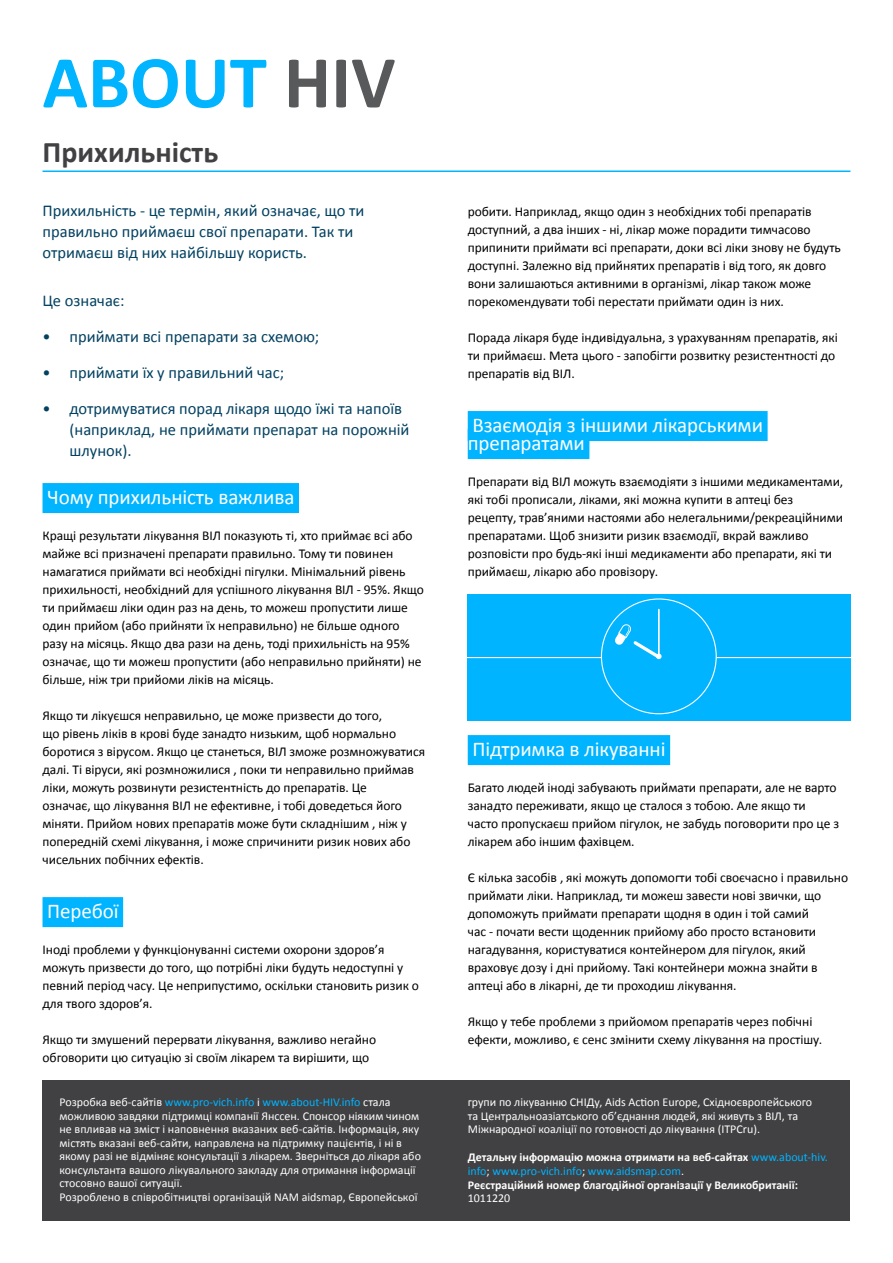
<style>
.page{position:relative;width:893px;height:1263px;background:#fff}
.page>*{position:absolute;margin:0;border:0;box-sizing:border-box;transform-origin:0 0}
.t1{font:700 75px "Calibri";color:#00b4ff}
.t2{font:700 30px "Calibri";color:#414042}
.t3{font:21px/18px "Calibri";letter-spacing:-.005em;color:#fff}
.t4{font:16.5px/21px "Calibri";color:#034161}
.t5{font:13.5px/18px "Calibri";letter-spacing:-.005em;color:#000}
.t6{font:12px/13.5px "Calibri";color:#fff}
.t7{font:700 12px/13.8px "Calibri";color:#fff}
.s1{color:#58595b}
.s2{color:#00b4ff}
.s3{font-weight:400;color:#00b4ff}
.s4{font-weight:400}
</style>
<div class="page">
<div style="left:43px;top:1080px;width:807px;height:140px;background:#414042"></div>
<hr style="left:43px;top:171px;width:807px;height:1px;background:#00b4ff">
<div style="left:43px;top:483px;width:256px;height:30px;background:#00b4ff"></div>
<div style="left:43px;top:897px;width:80px;height:30px;background:#00b4ff"></div>
<div style="left:468px;top:411px;width:300px;height:30px;background:#00b4ff"></div>
<div style="left:468px;top:429px;width:121px;height:30px;background:#00b4ff"></div>
<div style="left:468px;top:735px;width:202px;height:30px;background:#00b4ff"></div>
<div style="left:468px;top:594px;width:383px;height:127px;background:#00b4ff"></div>
<hr style="left:468px;top:657px;width:383px;height:1px;background:#fff">
<div style="left:601px;top:599px;width:115px;height:115px;background:#00b4ff;border-radius:50%"></div>
<hr style="left:658px;top:610px;width:2px;height:46px;background:#fff">
<svg style="left:615px;top:624px;width:47px;height:36px"></svg>
<h1 class="t1" style="left:43px;top:34px;width:354px">ABOUT <span class="s1">HIV</span></h1>
<h2 class="t2" style="left:43px;top:133px;width:177px">Прихильність</h2>
<p class="t4" style="left:43px;top:200px;width:323px">Прихильність - це термін, який означає, що ти правильно приймаєш свої препарати. Так ти отримаєш від них найбільшу користь.</p>
<p class="t4" style="left:43px;top:290px;width:84px">Це означає:</p>
<p class="t4" style="left:43px;top:326px;width:278px">• приймати всі препарати за схемою;</p>
<p class="t4" style="left:43px;top:362px;width:243px">• приймати їх у правильний час;</p>
<p class="t4" style="left:70px;top:398px;width:342px;text-indent:-27px">• дотримуватися порад лікаря щодо їжі та напоїв (наприклад, не приймати препарат на порожній шлунок).</p>
<h3 class="t3" style="left:47px;top:488px;width:249px">Чому прихильність важлива</h3>
<p class="t5" style="left:43px;top:527px;width:383px">Кращі результати лікування ВІЛ показують ті, хто приймає всі або майже всі призначені препарати правильно. Тому ти повинен намагатися приймати всі необхідні пігулки. Мінімальний рівень прихильності, необхідний для успішного лікування ВІЛ - 95%. Якщо ти приймаєш ліки один раз на день, то можеш пропустити лише один прийом (або прийняти їх неправильно) не більше одного разу на місяць. Якщо два рази на день, тоді прихильність на 95% означає, що ти можеш пропустити (або неправильно прийняти) не більше, ніж три прийоми ліків на місяць.</p>
<p class="t5" style="left:43px;top:707px;width:384px">Якщо ти лікуєшся неправильно, це може призвести до того,<br>що рівень ліків в крові буде занадто низьким, щоб нормально боротися з вірусом. Якщо це станеться, ВІЛ зможе розмножуватися далі. Ті віруси, які розмножилися , поки ти неправильно приймав ліки, можуть розвинути резистентність до препаратів. Це<br>означає, що лікування ВІЛ не ефективне, і тобі доведеться його міняти. Прийом нових препаратів може бути складнішим , ніж у попередній схемі лікування, і може спричинити ризик нових або чисельних побічних ефектів.</p>
<h3 class="t3" style="left:47px;top:902px;width:73px">Перебої</h3>
<p class="t5" style="left:43px;top:941px;width:378px">Іноді проблеми у функціонуванні системи охорони здоров’я можуть призвести до того, що потрібні ліки будуть недоступні у певний період часу. Це неприпустимо, оскільки становить ризик о для твого здоров’я.</p>
<p class="t5" style="left:43px;top:1031px;width:335px">Якщо ти змушений перервати лікування, важливо негайно обговорити цю ситуацію зі своїм лікарем та вирішити, що</p>
<p class="t5" style="left:468px;top:203px;width:375px">робити. Наприклад, якщо один з необхідних тобі препаратів доступний, а два інших - ні, лікар може порадити тимчасово припинити приймати всі препарати, доки всі ліки знову не будуть доступні. Залежно від прийнятих препаратів і від того, як довго вони залишаються активними в організмі, лікар також може порекомендувати тобі перестати приймати один із них.</p>
<p class="t5" style="left:468px;top:329px;width:372px">Порада лікаря буде індивідуальна, з урахуванням препаратів, які ти приймаєш. Мета цього - запобігти розвитку резистентності до препаратів від ВІЛ.</p>
<h3 class="t3" style="left:468px;top:416px;width:297px">Взаємодія з іншими лікарськими препаратами</h3>
<p class="t5" style="left:468px;top:473px;width:377px">Препарати від ВІЛ можуть взаємодіяти з іншими медикаментами, які тобі прописали, ліками, які можна купити в аптеці без рецепту, трав’яними настоями або нелегальними/рекреаційними препаратами. Щоб знизити ризик взаємодії, вкрай важливо розповісти про будь-які інші медикаменти або препарати, які ти приймаєш, лікарю або провізору.</p>
<h3 class="t3" style="left:472px;top:740px;width:195px">Підтримка в лікуванні</h3>
<p class="t5" style="left:468px;top:779px;width:373px">Багато людей іноді забувають приймати препарати, але не варто занадто переживати, якщо це сталося з тобою. Але якщо ти часто пропускаєш прийом пігулок, не забудь поговорити про це з лікарем або іншим фахівцем.</p>
<p class="t5" style="left:468px;top:869px;width:382px">Є кілька засобів , які можуть допомогти тобі своєчасно і правильно приймати ліки. Наприклад, ти можеш завести нові звички, що допоможуть приймати препарати щодня в один і той самий<br>час - почати вести щоденник прийому або просто встановити нагадування, користуватися контейнером для пігулок, який враховує дозу і дні прийому. Такі контейнери можна знайти в аптеці або в лікарні, де ти проходиш лікування.</p>
<p class="t5" style="left:468px;top:1013px;width:356px">Якщо у тебе проблеми з прийомом препаратів через побічні ефекти, можливо, є сенс змінити схему лікування на простішу.</p>
<p class="t6" style="left:60px;top:1095px;width:363px">Розробка веб-сайтів <span class="s2">www.pro-vich.info</span> і <span class="s2">www.about-HIV.info</span> стала можливою завдяки підтримці компанії Янссен. Спонсор ніяким чином не впливав на зміст і наповнення вказаних веб-сайтів. Інформація, яку містять вказані веб-сайти, направлена на підтримку пацієнтів, і ні в якому разі не відміняє консультації з лікарем. Зверніться до лікаря або консультанта вашого лікувального закладу для отримання інформації стосовно вашої ситуації.<br>Розроблено в співробітництві організацій NAM aidsmap, Європейської</p>
<p class="t6" style="left:468px;top:1095px;width:346px">групи по лікуванню СНІДу, Aids Action Europe, Східноєвропейського та Центральноазіатського об’єднання людей, які живуть з ВІЛ, та<br>Міжнародної коаліції по готовності до лікування (ITPCru).</p>
<p class="t7" style="left:468px;top:1150px;width:362px">Детальну інформацію можна отримати на веб-сайтах <span class="s3">www.about-hiv. info</span><span class="s4">;</span> <span class="s3">www.pro-vich.info</span><span class="s4">;</span> <span class="s3">www.aidsmap.com</span><span class="s4">.<br></span>Реєстраційний номер благодійної організації у Великобританії:</p>
<p class="t6" style="left:468px;top:1191px;width:44px">1011220</p>
</div>
